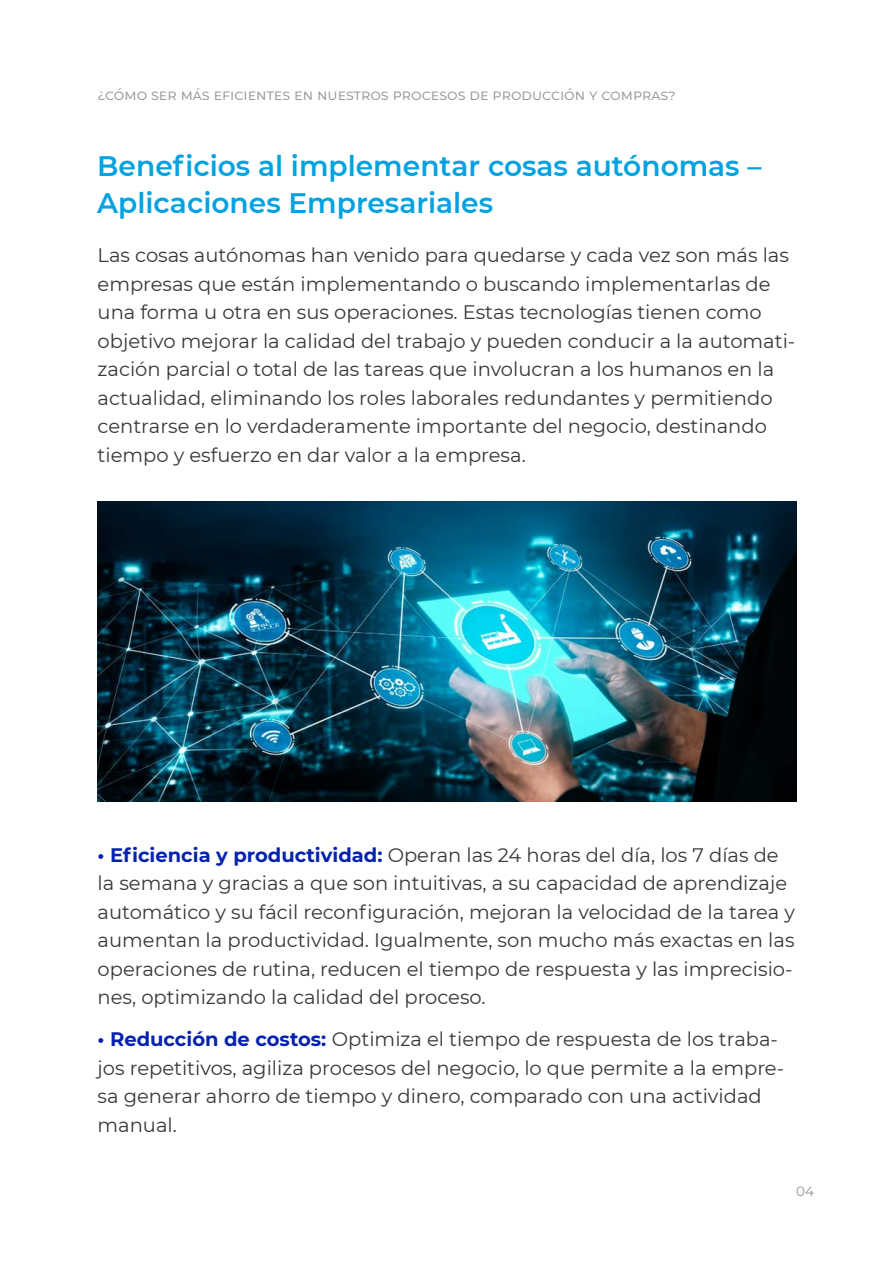
<style>
.page{position:relative;width:893px;height:1263px;background:#fff}
.page>*{position:absolute;margin:0;border:0;box-sizing:border-box;transform-origin:0 0}
.t1{font:600 28.2px/36.8px "Montserrat";color:#00a2df}
.t2{font:19.5px/28.5px "Montserrat";color:#383838}
.t3{font:15px "Montserrat";color:#939393}
.t4{font:13.5px "Montserrat";color:#939393}
.s1{font-weight:700;color:#0622ae}
</style>
<div class="page">
<img style="left:98px;top:501px;width:698px;height:300px">
<p class="t3" style="left:97px;top:85px;width:580px">¿CÓMO SER MÁS EFICIENTES EN NUESTROS PROCESOS DE PRODUCCIÓN Y COMPRAS?</p>
<h1 class="t1" style="left:97px;top:146px;width:666px">Beneficios al implementar cosas autónomas –<br>Aplicaciones Empresariales</h1>
<p class="t2" style="left:98px;top:240px;width:699px">Las cosas autónomas han venido para quedarse y cada vez son más las empresas que están implementando o buscando implementarlas de una forma u otra en sus operaciones. Estas tecnologías tienen como objetivo mejorar la calidad del trabajo y pueden conducir a la automati&shy;zación parcial o total de las tareas que involucran a los humanos en la actualidad, eliminando los roles laborales redundantes y permitiendo centrarse en lo verdaderamente importante del negocio, destinando tiempo y esfuerzo en dar valor a la empresa.</p>
<p class="t2" style="left:98px;top:840px;width:699px"><span class="s1">• Eficiencia y productividad:</span> Operan las 24 horas del día, los 7 días de la semana y gracias a que son intuitivas, a su capacidad de aprendizaje automático y su fácil reconfiguración, mejoran la velocidad de la tarea y aumentan la productividad. Igualmente, son mucho más exactas en las operaciones de rutina, reducen el tiempo de respuesta y las imprecisio&shy;nes, optimizando la calidad del proceso.</p>
<p class="t2" style="left:98px;top:1024px;width:688px"><span class="s1">• Reducción de costos:</span> Optimiza el tiempo de respuesta de los traba&shy;jos repetitivos, agiliza procesos del negocio, lo que permite a la empre&shy;sa generar ahorro de tiempo y dinero, comparado con una actividad manual.</p>
<p class="t4" style="left:796px;top:1182px;width:19px">04</p>
</div>
